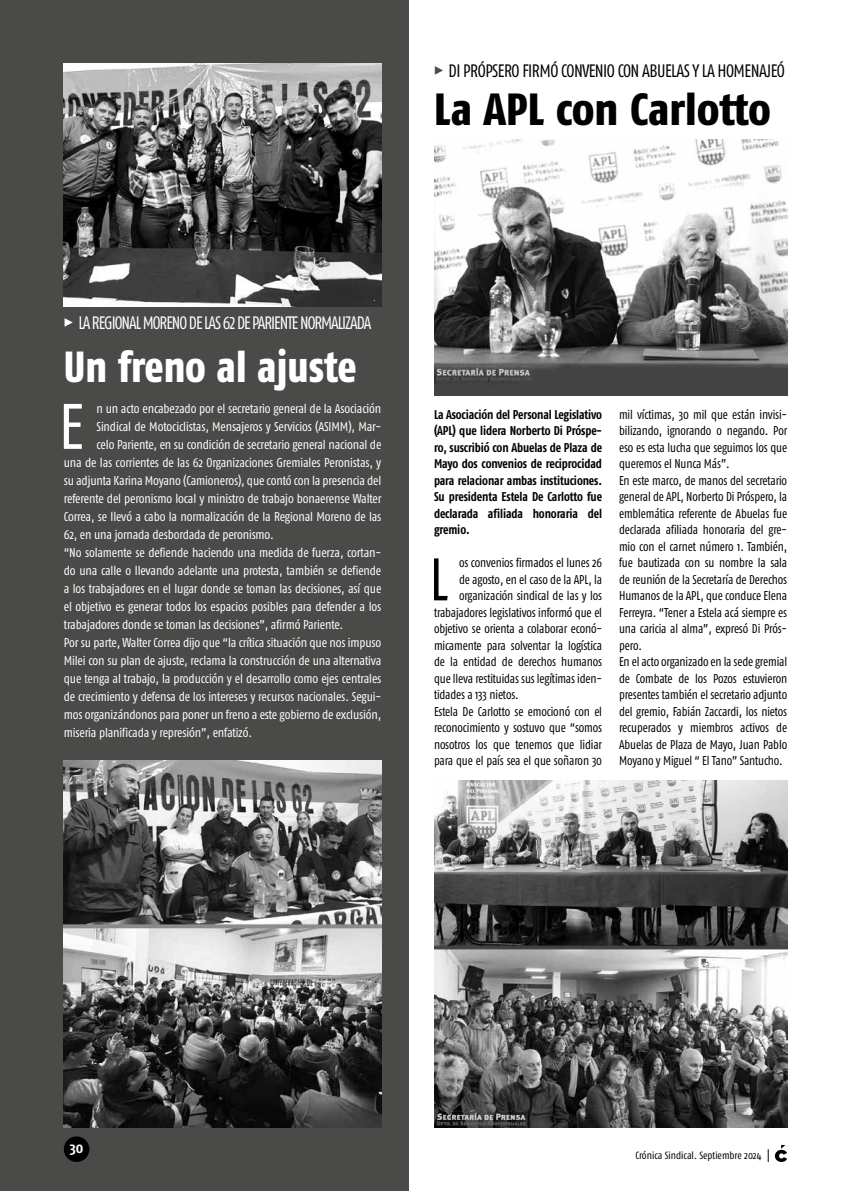
<style>
.page{position:relative;width:851px;height:1191px;background:#fff}
.page>*{position:absolute;margin:0;border:0;box-sizing:border-box;transform-origin:0 0}
.t1{font:64.2px "Fago Co";color:#fff}
.t2{font:59.85px "Fago Co";color:#000;scale:.95 1}
.t3{font:800 45px "Fago Co";letter-spacing:-.005em;color:#000}
.t4{font:800 43.5px "Fago Co";color:#fff;scale:.94 1}
.t5{font:18px "Fago Co Lf";letter-spacing:-.03em;color:#000;scale:.95 1}
.t6{font:18px "Fago Co Lf";letter-spacing:-.06em;color:#fff;scale:.92 1}
.t7{font:700 15px "Fago Co";color:#fff}
.t8{font:12.75px "Fago Co";letter-spacing:-.01em;color:#fff}
.t9{font:12.75px/16.5px "Fago Co";letter-spacing:-.01em;color:#000;scale:.95 1}
.t10{font:700 12.75px/16.5px "Fago Co";letter-spacing:-.01em;color:#000;text-align:justify;scale:.95 1}
.t11{font:10.5px "Fago Co";color:#000}
.s1{font-family:"Fago Co Extra Bold Caps Exp";color:#4a4a49}
.s2{font-family:"Fago Co Extra Bold Caps Exp"}
</style>
<div class="page">
<div style="left:0;top:0;width:408px;height:1191px;background:#4a4a49"></div>
<div style="left:64px;top:1136px;width:25px;height:26px;background:#000;border-radius:50%"></div>
<svg style="left:774px;top:1145px;width:13px;height:17px"></svg>
<svg style="left:767px;top:1149px;width:1px;height:13px"></svg>
<img style="left:64px;top:64px;width:317px;height:242px">
<img style="left:64px;top:760px;width:317px;height:367px">
<img style="left:434px;top:140px;width:353px;height:255px">
<img style="left:434px;top:780px;width:353px;height:347px">
<h3 class="t5" style="left:434px;top:60px;width:371px"><span class="s1">%</span> DI PRÓPSERO FIRMÓ CONVENIO CON ABUELAS Y LA HOMENAJEÓ</h3>
<h3 class="t3" style="left:434px;top:82px;width:338px">La APL con Carlotto</h3>
<h3 class="t6" style="left:64px;top:312px;width:336px"><span class="s2">%</span> LA REGIONAL MORENO DE LAS 62 DE PARIENTE NORMALIZADA</h3>
<h3 class="t4" style="left:64px;top:341px;width:313px">Un freno al ajuste</h3>
<h1 class="t1" style="left:59px;top:390px;width:27px">E</h1>
<p class="t8" style="left:97px;top:401px;width:286px">n un acto encabezado por el secretario general de la Asociación</p>
<p class="t8" style="left:97px;top:419px;width:286px">Sindical de Motociclistas, Mensajeros y Servicios (ASIMM), Mar-</p>
<p class="t8" style="left:97px;top:437px;width:286px">celo Pariente, en su condición de secretario general nacional de</p>
<p class="t8" style="left:64px;top:455px;width:319px">una de las corrientes de las 62 Organizaciones Gremiales Peronistas, y</p>
<p class="t8" style="left:64px;top:473px;width:319px">su adjunta Karina Moyano (Camioneros), que contó con la presencia del</p>
<p class="t8" style="left:64px;top:491px;width:319px">referente del peronismo local y ministro de trabajo bonaerense Walter</p>
<p class="t8" style="left:64px;top:509px;width:319px">Correa, se llevó a cabo la normalización de la Regional Moreno de las</p>
<p class="t8" style="left:64px;top:527px;width:212px">62, en una jornada desbordada de peronismo.</p>
<p class="t8" style="left:64px;top:545px;width:319px">“No solamente se defiende haciendo una medida de fuerza, cortan-</p>
<p class="t8" style="left:64px;top:563px;width:319px">do una calle o llevando adelante una protesta, también se defiende</p>
<p class="t8" style="left:64px;top:581px;width:319px">a los trabajadores en el lugar donde se toman las decisiones, así que</p>
<p class="t8" style="left:64px;top:599px;width:319px">el objetivo es generar todos los espacios posibles para defender a los</p>
<p class="t8" style="left:64px;top:617px;width:281px">trabajadores donde se toman las decisiones”, afirmó Pariente.</p>
<p class="t8" style="left:64px;top:635px;width:319px">Por su parte, Walter Correa dijo que “la crítica situación que nos impuso</p>
<p class="t8" style="left:64px;top:653px;width:319px">Milei con su plan de ajuste, reclama la construcción de una alternativa</p>
<p class="t8" style="left:64px;top:671px;width:319px">que tenga al trabajo, la producción y el desarrollo como ejes centrales</p>
<p class="t8" style="left:64px;top:689px;width:319px">de crecimiento y defensa de los intereses y recursos nacionales. Segui-</p>
<p class="t8" style="left:64px;top:707px;width:319px">mos organizándonos para poner un freno a este gobierno de exclusión,</p>
<p class="t8" style="left:64px;top:725px;width:190px">miseria planificada y represión”, enfatizó.</p>
<p class="t10" style="left:434px;top:406px;width:178px">La Asociación del Personal Legislativo (APL) que lidera Norberto Di Próspe&shy;ro, suscribió con Abuelas de Plaza de Mayo dos convenios de reciprocidad para relacionar ambas instituciones.<br>Su presidenta Estela De Carlotto fue declarada afiliada honoraria del gremio.</p>
<h2 class="t2" style="left:429px;top:545px;width:21px">L</h2>
<p class="t9" style="left:459px;top:554px;width:152px">os convenios firmados el lunes 26</p>
<p class="t9" style="left:459px;top:571px;width:152px">de agosto, en el caso de la APL, la</p>
<p class="t9" style="left:459px;top:587px;width:152px">organización sindical de las y los</p>
<p class="t9" style="left:434px;top:604px;width:178px">trabajadores legislativos informó que el</p>
<p class="t9" style="left:434px;top:620px;width:178px">objetivo se orienta a colaborar econó-</p>
<p class="t9" style="left:434px;top:637px;width:178px">micamente para solventar la logística</p>
<p class="t9" style="left:434px;top:653px;width:178px">de la entidad de derechos humanos</p>
<p class="t9" style="left:434px;top:670px;width:178px">que lleva restituidas sus legítimas iden-</p>
<p class="t9" style="left:434px;top:686px;width:91px">tidades a 133 nietos.</p>
<p class="t9" style="left:434px;top:703px;width:178px">Estela De Carlotto se emocionó con el</p>
<p class="t9" style="left:434px;top:719px;width:178px">reconocimiento y sostuvo que “somos</p>
<p class="t9" style="left:434px;top:736px;width:178px">nosotros los que tenemos que lidiar</p>
<p class="t9" style="left:434px;top:752px;width:178px">para que el país sea el que soñaron 30</p>
<p class="t9" style="left:619px;top:406px;width:178px">mil víctimas, 30 mil que están invisi&shy;bilizando, ignorando o negando. Por eso es esta lucha que seguimos los que queremos el Nunca Más”.<br>En este marco, de manos del secretario general de APL, Norberto Di Próspero, la emblemática referente de Abuelas fue declarada afiliada honoraria del gre&shy;mio con el carnet número 1. También, fue bautizada con su nombre la sala de reunión de la Secretaría de Derechos Humanos de la APL, que conduce Elena Ferreyra. “Tener a Estela acá siempre es una caricia al alma”, expresó Di Prós&shy;pero.<br>En el acto organizado en la sede gremial de Combate de los Pozos estuvieron presentes también el secretario adjunto del gremio, Fabián Zaccardi, los nietos recuperados y miembros activos de Abuelas de Plaza de Mayo, Juan Pablo Moyano y Miguel “ El Tano” Santucho.</p>
<p class="t7" style="left:70px;top:1138px;width:15px">30</p>
<p class="t11" style="left:635px;top:1149px;width:128px">Crónica Sindical. Septiembre 2024</p>
</div>
